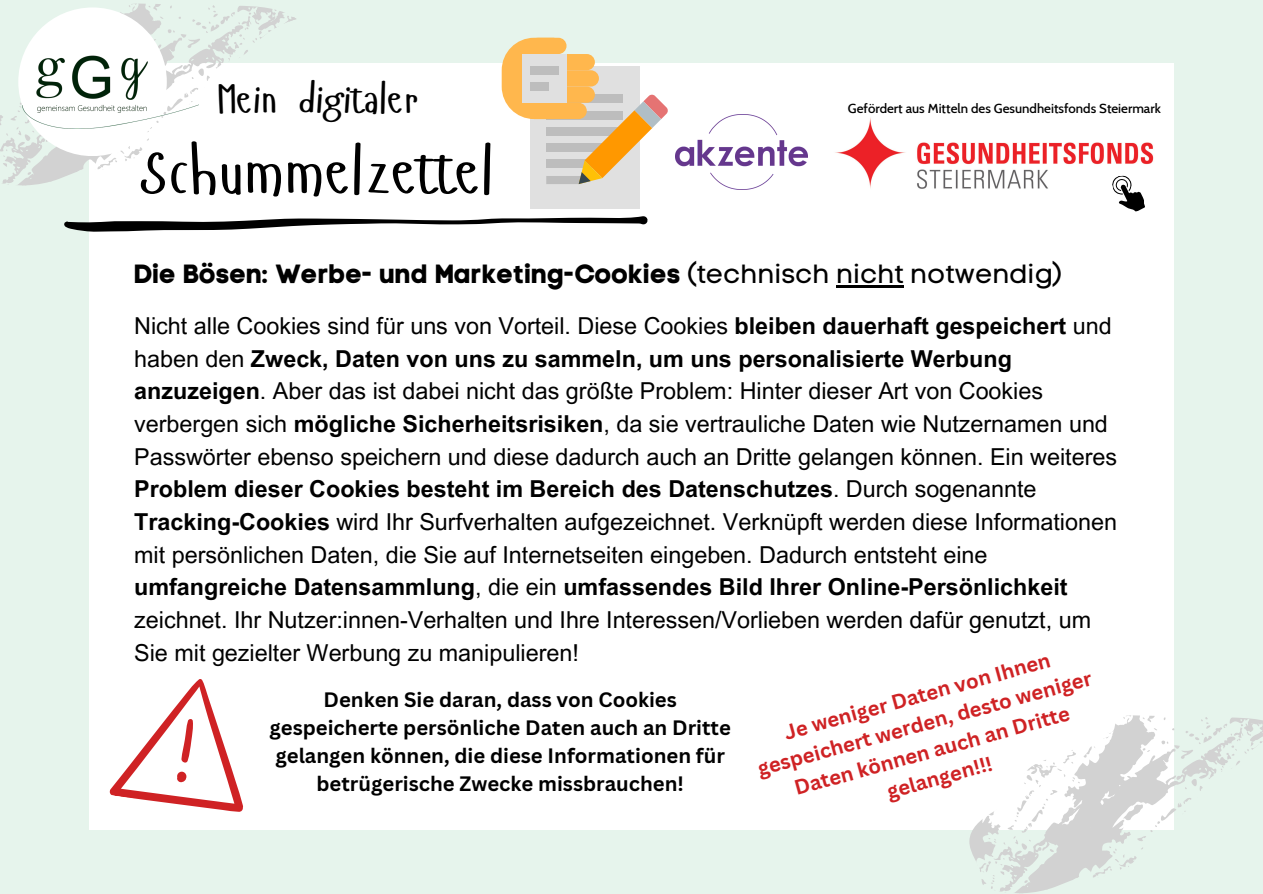
<style>
.page{position:relative;width:1263px;height:894px;background:#fff}
.page>*{position:absolute;margin:0;border:0;box-sizing:border-box;transform-origin:0 0}
.t1{font:63.6px "Hangyaboly";color:#000}
.t2{font:40.35px "Hangyaboly";color:#000}
.t3{font:26.25px "Code Pro Bold LC";color:#000}
.t4{font:23.4px/32.7px "Arial MT Pro";color:#000}
.t5{font:700 20.25px/27.8px "Canva Sans";color:#000;text-align:center}
.t6{font:700 20.25px/28px "Canva Sans";color:#cf2224;text-align:center}
.t7{font:500 13.2px "Cabin";color:#000}
.s1{font-family:"Code Pro Normal LC"}
.s2{font-weight:700}
</style>
<div class="page">
<div style="left:0;top:0;width:1263px;height:893px;background:#e6f4ec"></div>
<div style="left:89px;top:63px;width:1085px;height:766px;background:#fff"></div>
<svg style="left:249px;top:6px;width:47px;height:37px"></svg>
<svg style="left:120px;top:4px;width:129px;height:157px"></svg>
<svg style="left:0;top:102px;width:117px;height:84px"></svg>
<svg style="left:969px;top:715px;width:294px;height:177px"></svg>
<svg style="left:64px;top:216px;width:584px;height:16px"></svg>
<div style="left:530px;top:66px;width:109px;height:142px;background:#e0e0e0"></div>
<svg style="left:502px;top:38px;width:166px;height:146px"></svg>
<div style="left:530px;top:38px;width:36px;height:16px;background:#ffb74d;border-radius:8px"></div>
<div style="left:522px;top:54px;width:44px;height:49px;background:#e0e0e0"></div>
<div style="left:530px;top:66px;width:28px;height:8px;background:#bdbdbd"></div>
<div style="left:530px;top:82px;width:19px;height:9px;background:#bdbdbd"></div>
<img style="left:675px;top:114px;width:133px;height:76px">
<div style="left:18px;top:7px;width:149px;height:149px;background:#fff;border-radius:50%"></div>
<img style="left:23px;top:36px;width:175px;height:92px">
<svg style="left:109px;top:679px;width:134px;height:133px"></svg>
<hr style="left:836px;top:285px;width:68px;height:2px;background:#000">
<img style="left:835px;top:117px;width:319px;height:72px">
<svg style="left:1111px;top:174px;width:35px;height:38px"></svg>
<h2 class="t2" style="left:217px;top:74px;width:202px">Mein digitaler</h2>
<h1 class="t1" style="left:141px;top:131px;width:354px">Schummelzettel</h1>
<p class="t7" style="left:848px;top:100px;width:314px">Gefördert aus Mitteln des Gesundheitsfonds Steiermark</p>
<p class="t3" style="left:134px;top:258px;width:930px">Die Bösen: Werbe- und Marketing-Cookies <span class="s1">(technisch nicht notwendig)</span></p>
<p class="t4" style="left:134px;top:312px;width:984px">Nicht alle Cookies sind für uns von Vorteil. Diese Cookies <span class="s2">bleiben dauerhaft gespeichert</span> und haben den <span class="s2">Zweck, Daten von uns zu sammeln, um uns personalisierte Werbung anzuzeigen</span>. Aber das ist dabei nicht das größte Problem: Hinter dieser Art von Cookies verbergen sich <span class="s2">mögliche Sicherheitsrisiken</span>, da sie vertrauliche Daten wie Nutzernamen und Passwörter ebenso speichern und diese dadurch auch an Dritte gelangen können. Ein weiteres <span class="s2">Problem dieser Cookies besteht im Bereich des Datenschutzes</span>. Durch sogenannte <span class="s2">Tracking-Cookies</span> wird Ihr Surfverhalten aufgezeichnet. Verknüpft werden diese Informationen mit persönlichen Daten, die Sie auf Internetseiten eingeben. Dadurch entsteht eine <span class="s2">umfangreiche Datensammlung</span>, die ein <span class="s2">umfassendes Bild Ihrer Online-Persönlichkeit </span>zeichnet. Ihr Nutzer:innen-Verhalten und Ihre Interessen/Vorlieben werden dafür genutzt, um Sie mit gezielter Werbung zu manipulieren!</p>
<p class="t6" style="left:747px;top:726px;width:347px;rotate:-15deg">Je weniger Daten von Ihnen gespeichert werden, desto weniger<br>Daten können auch an Dritte gelangen!!!</p>
<p class="t5" style="left:269px;top:685px;width:463px">Denken Sie daran, dass von Cookies gespeicherte persönliche Daten auch an Dritte gelangen können, die diese Informationen für betrügerische Zwecke missbrauchen!</p>
</div>
